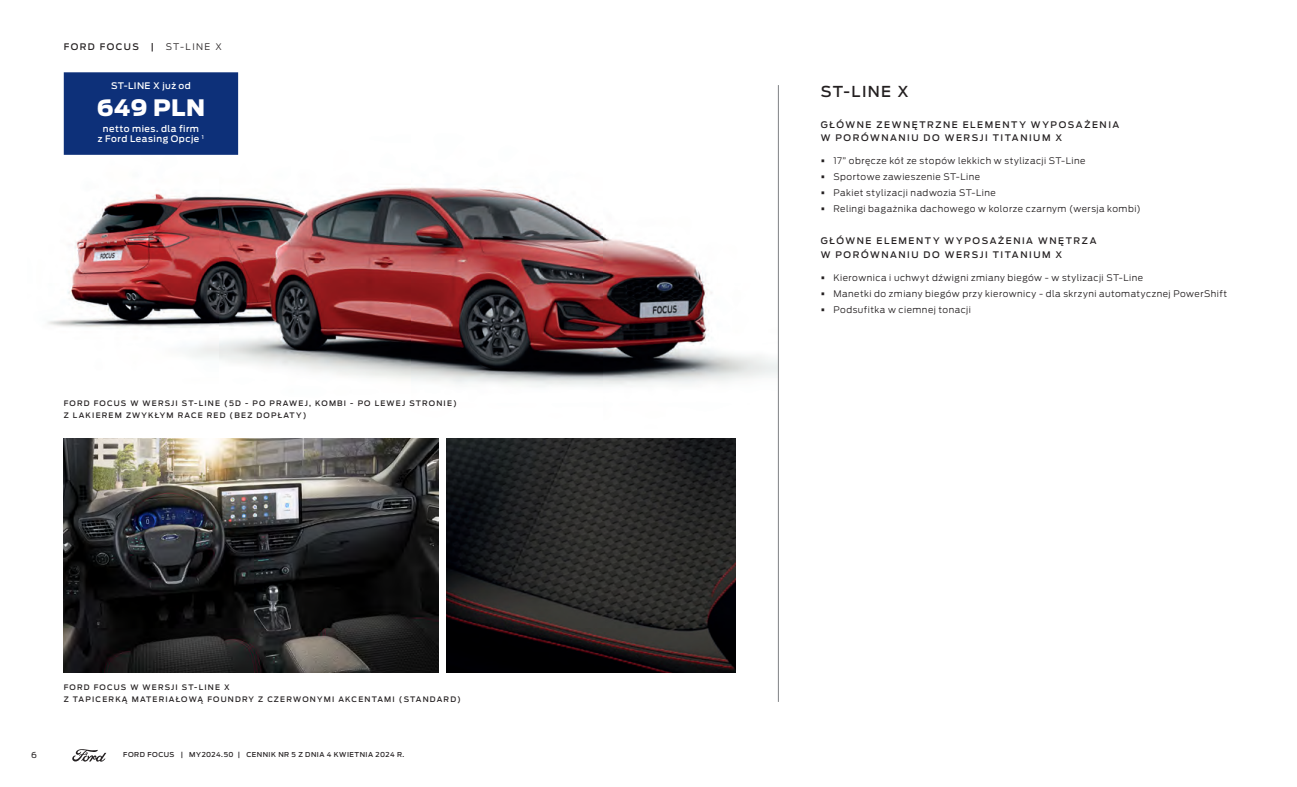
<style>
.page{position:relative;width:1297px;height:787px;background:#fff}
.page>*{position:absolute;margin:0;border:0;box-sizing:border-box;transform-origin:0 0}
.t1{font:900 22.5px "Ford Antenna";letter-spacing:.025em;color:#fff}
.t2{font:500 15px "Ford Antenna";letter-spacing:.095em;color:#231f20}
.t3{font:300 9px "Ford Antenna";letter-spacing:.05em;color:#231f20}
.t4{font:500 9px/13.5px "Ford Antenna";letter-spacing:.175em;color:#231f20}
.t5{font:500 9px/10.5px "Ford Antenna";letter-spacing:.05em;color:#fff;text-align:center}
.t6{font:500 9px "Ford Antenna";letter-spacing:.155em;color:#231f20}
.t7{font:8.25px "Ford Antenna";color:#231f20}
.t8{font:500 7.5px/12px "Ford Antenna";letter-spacing:.16em;color:#231f20}
.t9{font:500 6.75px "Ford Antenna";letter-spacing:.07em;color:#231f20}
.s1{font-weight:900;font-size:10.5px}
</style>
<div class="page">
<svg style="left:72px;top:749px;width:34px;height:12px"></svg>
<img style="left:48px;top:91px;width:730px;height:337px">
<hr style="left:778px;top:85px;width:1px;height:617px;background:#808285">
<img style="left:64px;top:438px;width:374px;height:234px">
<img style="left:447px;top:438px;width:289px;height:234px">
<div style="left:64px;top:72px;width:174px;height:83px;background:#0d3079"></div>
<p class="t6" style="left:64px;top:39px;width:77px">FORD FOCUS</p>
<p class="t4" style="left:151px;top:39px;width:5px">|</p>
<p class="t3" style="left:166px;top:39px;width:58px">ST-LINE X</p>
<p class="t5" style="left:111px;top:80px;width:81px">ST-LINE X już od</p>
<h1 class="t1" style="left:97px;top:87px;width:110px">649 PLN</h1>
<p class="t5" style="left:98px;top:122px;width:107px">netto mies. dla firm<br>z Ford Leasing Opcje <sup>1</sup></p>
<p class="t8" style="left:64px;top:396px;width:395px">FORD FOCUS W WERSJI ST-LINE (5D - PO PRAWEJ, KOMBI - PO LEWEJ STRONIE)<br>Z LAKIEREM ZWYKŁYM RACE RED (BEZ DOPŁATY)</p>
<p class="t8" style="left:64px;top:680px;width:399px">FORD FOCUS W WERSJI ST-LINE X<br>Z TAPICERKĄ MATERIAŁOWĄ FOUNDRY Z CZERWONYMI AKCENTAMI (STANDARD)</p>
<p class="t7" style="left:31px;top:747px;width:7px">6</p>
<p class="t9" style="left:123px;top:749px;width:282px">FORD FOCUS | MY2024.50 | CENNIK NR 5 Z DNIA 4 KWIETNIA 2024 R.</p>
<h2 class="t2" style="left:821px;top:78px;width:90px">ST-LINE X</h2>
<p class="t4" style="left:821px;top:117px;width:300px">GŁÓWNE ZEWNĘTRZNE ELEMENTY WYPOSAŻENIA<br>W PORÓWNANIU DO WERSJI TITANIUM X</p>
<p class="t3" style="left:821px;top:153px;width:266px"><span class="s1">•</span> 17” obręcze kół ze stopów lekkich w stylizacji ST-Line</p>
<p class="t3" style="left:821px;top:169px;width:161px"><span class="s1">•</span> Sportowe zawieszenie ST-Line</p>
<p class="t3" style="left:821px;top:185px;width:177px"><span class="s1">•</span> Pakiet stylizacji nadwozia ST-Line</p>
<p class="t3" style="left:821px;top:202px;width:322px"><span class="s1">•</span> Relingi bagażnika dachowego w kolorze czarnym (wersja kombi)</p>
<p class="t4" style="left:821px;top:233px;width:277px">GŁÓWNE ELEMENTY WYPOSAŻENIA WNĘTRZA<br>W PORÓWNANIU DO WERSJI TITANIUM X</p>
<p class="t3" style="left:821px;top:270px;width:324px"><span class="s1">•</span> Kierownica i uchwyt dźwigni zmiany biegów - w stylizacji ST-Line</p>
<p class="t3" style="left:821px;top:286px;width:408px"><span class="s1">•</span> Manetki do zmiany biegów przy kierownicy - dla skrzyni automatycznej PowerShift</p>
<p class="t3" style="left:821px;top:302px;width:152px"><span class="s1">•</span> Podsufitka w ciemnej tonacji</p>
</div>
